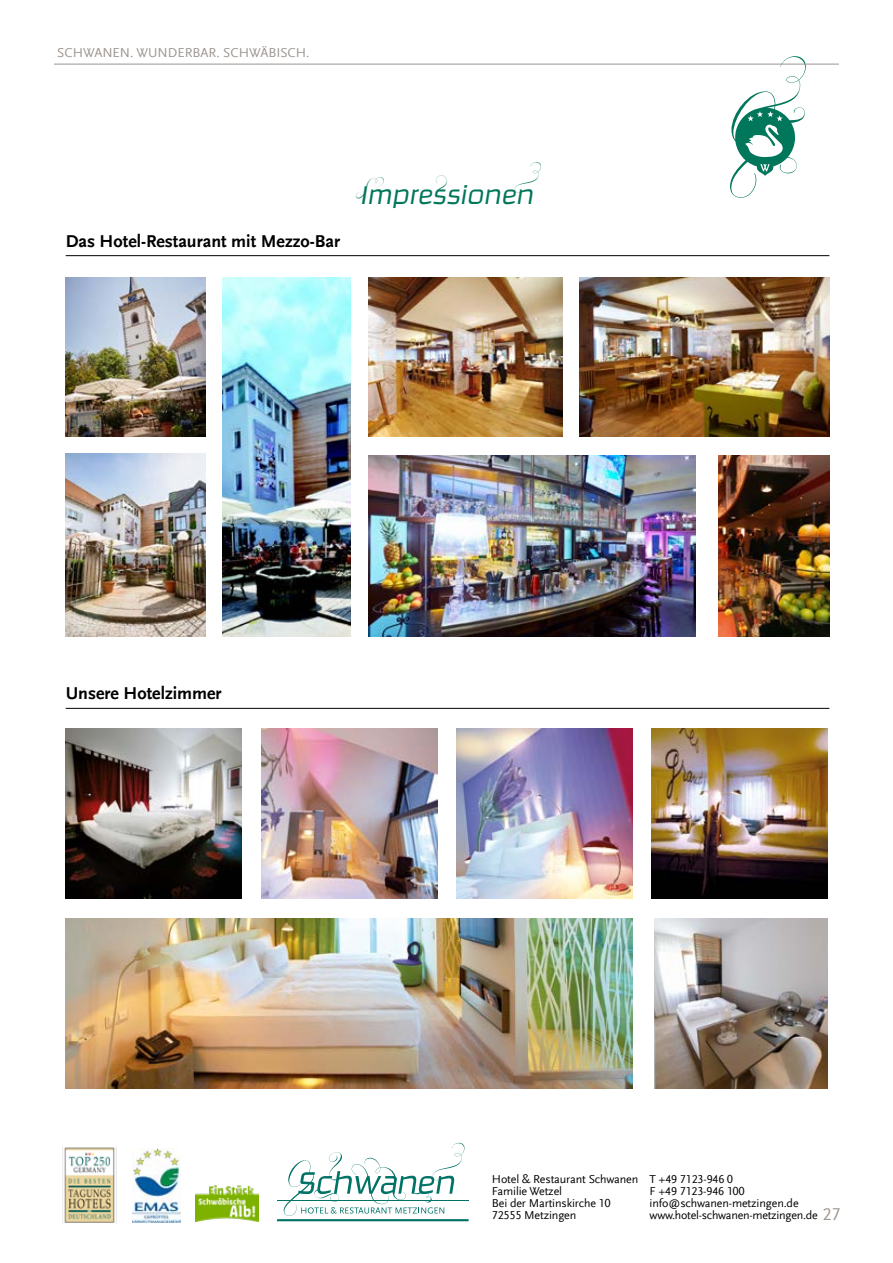
<style>
.page{position:relative;width:893px;height:1263px;background:#fff}
.page>*{position:absolute;margin:0;border:0;box-sizing:border-box;transform-origin:0 0}
.t1{font:italic 300 30px "Ginger Pro";color:#00765a}
.t2{font:700 18px "Scala Sans Offc";color:#000}
.t3{font:18px "Scala Sans Offc";color:#a09891}
.t4{font:13.5px "Scala Sans Offc";color:#9c948f}
.t5{font:12px/12px "Scala Sans Offc";letter-spacing:-.01em;color:#000}
</style>
<div class="page">
<hr style="left:277px;top:1200px;width:191px;height:1px;background:#007266">
<svg style="left:284px;top:1143px;width:180px;height:73px"></svg>
<img style="left:62px;top:1146px;width:76px;height:78px">
<div style="left:277px;top:1219px;width:192px;height:2px;border:2px solid #007266"></div>
<img style="left:133px;top:1148px;width:48px;height:74px">
<img style="left:195px;top:1185px;width:64px;height:36px">
<svg style="left:730px;top:56px;width:76px;height:142px"></svg>
<hr style="left:54px;top:64px;width:785px;height:1px;background:#9c948f">
<hr style="left:66px;top:255px;width:763px;height:1px;background:#000">
<hr style="left:66px;top:708px;width:763px;height:1px;background:#000">
<img style="left:368px;top:455px;width:328px;height:181px">
<img style="left:718px;top:455px;width:111px;height:181px">
<img style="left:579px;top:278px;width:250px;height:159px">
<img style="left:66px;top:454px;width:139px;height:182px">
<img style="left:222px;top:278px;width:129px;height:358px">
<img style="left:66px;top:278px;width:139px;height:159px">
<img style="left:368px;top:278px;width:194px;height:159px">
<img style="left:66px;top:728px;width:176px;height:171px">
<img style="left:261px;top:728px;width:176px;height:171px">
<img style="left:456px;top:728px;width:177px;height:171px">
<img style="left:652px;top:728px;width:176px;height:171px">
<img style="left:655px;top:918px;width:173px;height:171px">
<img style="left:66px;top:918px;width:567px;height:171px">
<p class="t4" style="left:57px;top:46px;width:254px">SCHWANEN. WUNDERBAR. SCHWÄBISCH.</p>
<h2 class="t2" style="left:66px;top:231px;width:276px">Das Hotel-Restaurant mit Mezzo-Bar</h2>
<h1 class="t1" style="left:361px;top:176px;width:175px">Impressionen</h1>
<h2 class="t2" style="left:66px;top:683px;width:157px">Unsere Hotelzimmer</h2>
<p class="t5" style="left:492px;top:1173px;width:148px">Hotel &amp; Restaurant Schwanen<br>Familie Wetzel<br>Bei der Martinskirche 10<br>72555 Metzingen</p>
<p class="t5" style="left:650px;top:1173px;width:170px">T +49 7123-946 0<br>F +49 7123-946 100 info@schwanen-metzingen.de www.hotel-schwanen-metzingen.de</p>
<h2 class="t3" style="left:822px;top:1204px;width:19px">27</h2>
</div>
